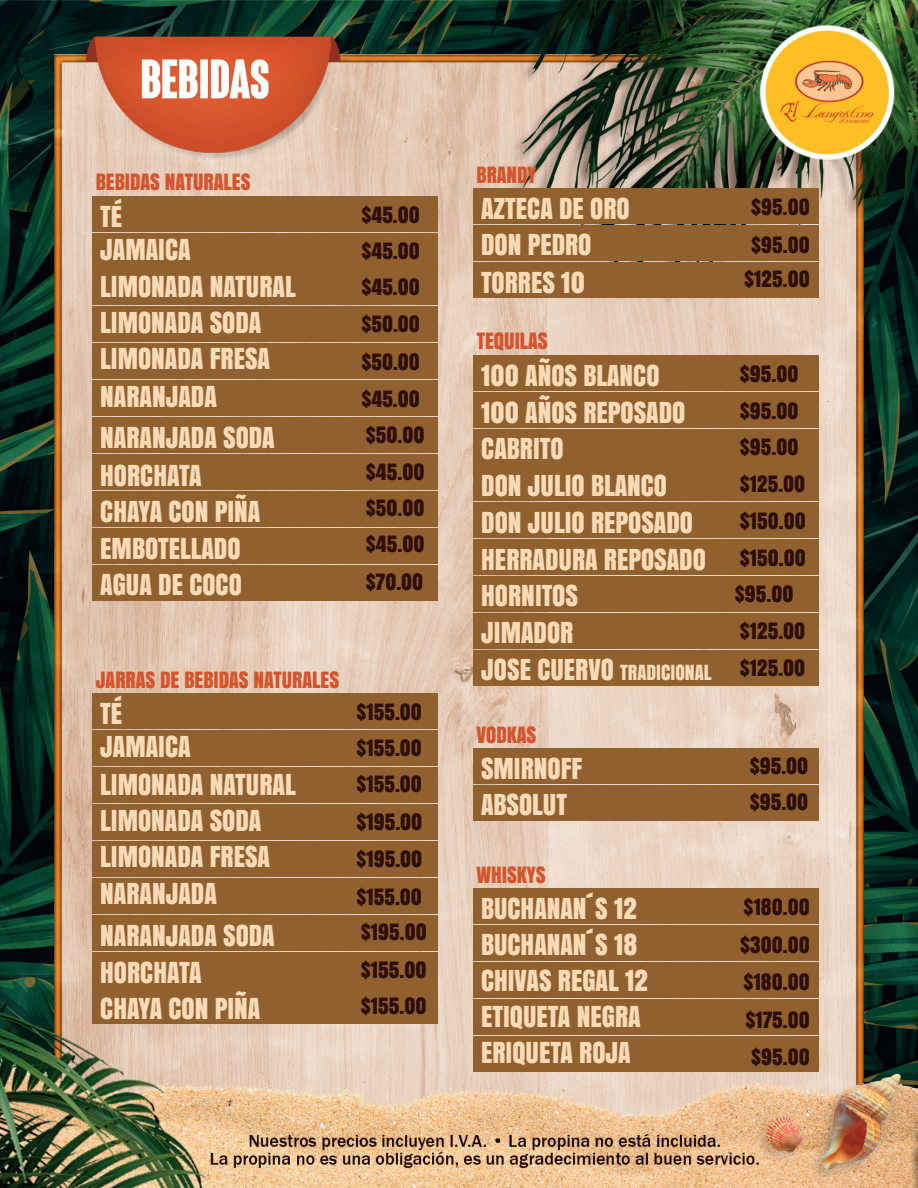
<style>
.page{position:relative;width:918px;height:1188px;background:#fff}
.page>*{position:absolute;margin:0;border:0;box-sizing:border-box;transform-origin:0 0}
.t1{font:27px/36.8px "Anton";color:#f9dbb8}
.t2{font:21px/36.8px "Anton";color:#2e0e0a;text-align:justify}
.t3{font:21px "Anton";color:#d4542c}
.t4{font:19.5px "Anton";color:#f9dbb8}
.s1{font-size:27px}
</style>
<div class="page">
<img style="left:0;top:0;width:918px;height:1188px">
<div style="left:92px;top:196px;width:345px;height:35px;background:#90602e"></div>
<div style="left:92px;top:233px;width:345px;height:35px;background:#90602e"></div>
<div style="left:92px;top:270px;width:345px;height:35px;background:#90602e"></div>
<div style="left:92px;top:307px;width:345px;height:35px;background:#90602e"></div>
<div style="left:92px;top:344px;width:345px;height:35px;background:#90602e"></div>
<div style="left:92px;top:380px;width:345px;height:36px;background:#90602e"></div>
<div style="left:92px;top:417px;width:345px;height:36px;background:#90602e"></div>
<div style="left:92px;top:454px;width:345px;height:36px;background:#90602e"></div>
<div style="left:92px;top:491px;width:345px;height:35px;background:#90602e"></div>
<div style="left:92px;top:528px;width:345px;height:35px;background:#90602e"></div>
<div style="left:92px;top:565px;width:345px;height:35px;background:#90602e"></div>
<div style="left:92px;top:694px;width:345px;height:35px;background:#90602e"></div>
<div style="left:92px;top:731px;width:345px;height:35px;background:#90602e"></div>
<div style="left:92px;top:767px;width:345px;height:36px;background:#90602e"></div>
<div style="left:92px;top:804px;width:345px;height:36px;background:#90602e"></div>
<div style="left:92px;top:841px;width:345px;height:36px;background:#90602e"></div>
<div style="left:92px;top:878px;width:345px;height:35px;background:#90602e"></div>
<div style="left:92px;top:915px;width:345px;height:35px;background:#90602e"></div>
<div style="left:92px;top:952px;width:345px;height:35px;background:#90602e"></div>
<div style="left:92px;top:989px;width:345px;height:35px;background:#90602e"></div>
<div style="left:473px;top:748px;width:345px;height:36px;background:#90602e"></div>
<div style="left:473px;top:785px;width:345px;height:36px;background:#90602e"></div>
<div style="left:473px;top:188px;width:345px;height:36px;background:#90602e"></div>
<div style="left:473px;top:225px;width:345px;height:36px;background:#90602e"></div>
<div style="left:473px;top:262px;width:345px;height:35px;background:#90602e"></div>
<div style="left:473px;top:889px;width:345px;height:35px;background:#90602e"></div>
<div style="left:473px;top:925px;width:345px;height:36px;background:#90602e"></div>
<div style="left:473px;top:962px;width:345px;height:36px;background:#90602e"></div>
<div style="left:473px;top:999px;width:345px;height:36px;background:#90602e"></div>
<div style="left:473px;top:1036px;width:345px;height:35px;background:#90602e"></div>
<div style="left:473px;top:355px;width:345px;height:35px;background:#90602e"></div>
<div style="left:473px;top:392px;width:345px;height:35px;background:#90602e"></div>
<div style="left:473px;top:429px;width:345px;height:35px;background:#90602e"></div>
<div style="left:473px;top:466px;width:345px;height:35px;background:#90602e"></div>
<div style="left:473px;top:503px;width:345px;height:35px;background:#90602e"></div>
<div style="left:473px;top:540px;width:345px;height:35px;background:#90602e"></div>
<div style="left:473px;top:576px;width:345px;height:36px;background:#90602e"></div>
<div style="left:473px;top:613px;width:345px;height:36px;background:#90602e"></div>
<div style="left:473px;top:650px;width:345px;height:36px;background:#90602e"></div>
<p class="t3" style="left:96px;top:165px;width:156px">BEBIDAS NATURALES</p>
<p class="t1" style="left:100px;top:199px;width:92px;line-height:33px">TÉ<br>JAMAICA</p>
<p class="t1" style="left:100px;top:268px;width:197px">LIMONADA NATURAL<br>LIMONADA SODA<br>LIMONADA FRESA<br>NARANJADA</p>
<p class="t2" style="left:361px;top:195px;width:60px">$45.00 $45.00 $45.00 $50.00 $50.00 $45.00</p>
<p class="t1" style="left:100px;top:418px;width:176px">NARANJADA SODA<br>HORCHATA<br>CHAYA CON PIÑA<br>EMBOTELLADO<br>AGUA DE COCO</p>
<p class="t2" style="left:366px;top:415px;width:60px">$50.00 $45.00 $50.00 $45.00 $70.00</p>
<p class="t3" style="left:96px;top:663px;width:245px">JARRAS DE BEBIDAS NATURALES</p>
<p class="t1" style="left:100px;top:697px;width:92px;line-height:33px">TÉ<br>JAMAICA</p>
<p class="t1" style="left:100px;top:765px;width:197px">LIMONADA NATURAL<br>LIMONADA SODA<br>LIMONADA FRESA<br>NARANJADA</p>
<p class="t2" style="left:356px;top:693px;width:67px">$155.00 $155.00 $155.00 $195.00 $195.00 $155.00</p>
<p class="t1" style="left:100px;top:916px;width:176px">NARANJADA SODA<br>HORCHATA<br>CHAYA CON PIÑA</p>
<p class="t2" style="left:361px;top:913px;width:67px">$195.00 $155.00 $155.00</p>
<p class="t3" style="left:477px;top:158px;width:61px">BRANDY</p>
<p class="t1" style="left:481px;top:189px;width:150px">AZTECA DE ORO<br>DON PEDRO<br>TORRES 10</p>
<p class="t2" style="left:751px;top:187px;width:60px;line-height:37.5px">$95.00 $95.00</p>
<p class="t2" style="left:744px;top:260px;width:67px">$125.00</p>
<p class="t3" style="left:477px;top:325px;width:72px">TEQUILAS</p>
<p class="t1" style="left:481px;top:356px;width:226px">100 AÑOS BLANCO<br>100 AÑOS REPOSADO<br>CABRITO<br>DON JULIO BLANCO<br>DON JULIO REPOSADO<br>HERRADURA REPOSADO<br>HORNITOS<br>JIMADOR</p>
<p class="t4" style="left:481px;top:657px;width:232px"><span class="s1">JOSE CUERVO</span> TRADICIONAL</p>
<p class="t2" style="left:735px;top:355px;width:72px;text-align:left">$95.00 $95.00 $95.00 $125.00 $150.00 $150.00 $95.00 $125.00 $125.00</p>
<p class="t3" style="left:477px;top:718px;width:61px">VODKAS</p>
<p class="t1" style="left:481px;top:750px;width:103px;line-height:36px">SMIRNOFF<br>ABSOLUT</p>
<p class="t2" style="left:750px;top:747px;width:60px;line-height:36px">$95.00 $95.00</p>
<p class="t3" style="left:477px;top:858px;width:70px">WHISKYS</p>
<p class="t1" style="left:481px;top:890px;width:168px;line-height:36px">BUCHANAN´S 12<br>BUCHANAN´S 18<br>CHIVAS REGAL 12<br>ETIQUETA NEGRA<br>ERIQUETA ROJA</p>
<p class="t2" style="left:740px;top:888px;width:71px;line-height:37.5px;text-align:center">$180.00 $300.00 $180.00 $175.00 $95.00</p>
</div>
